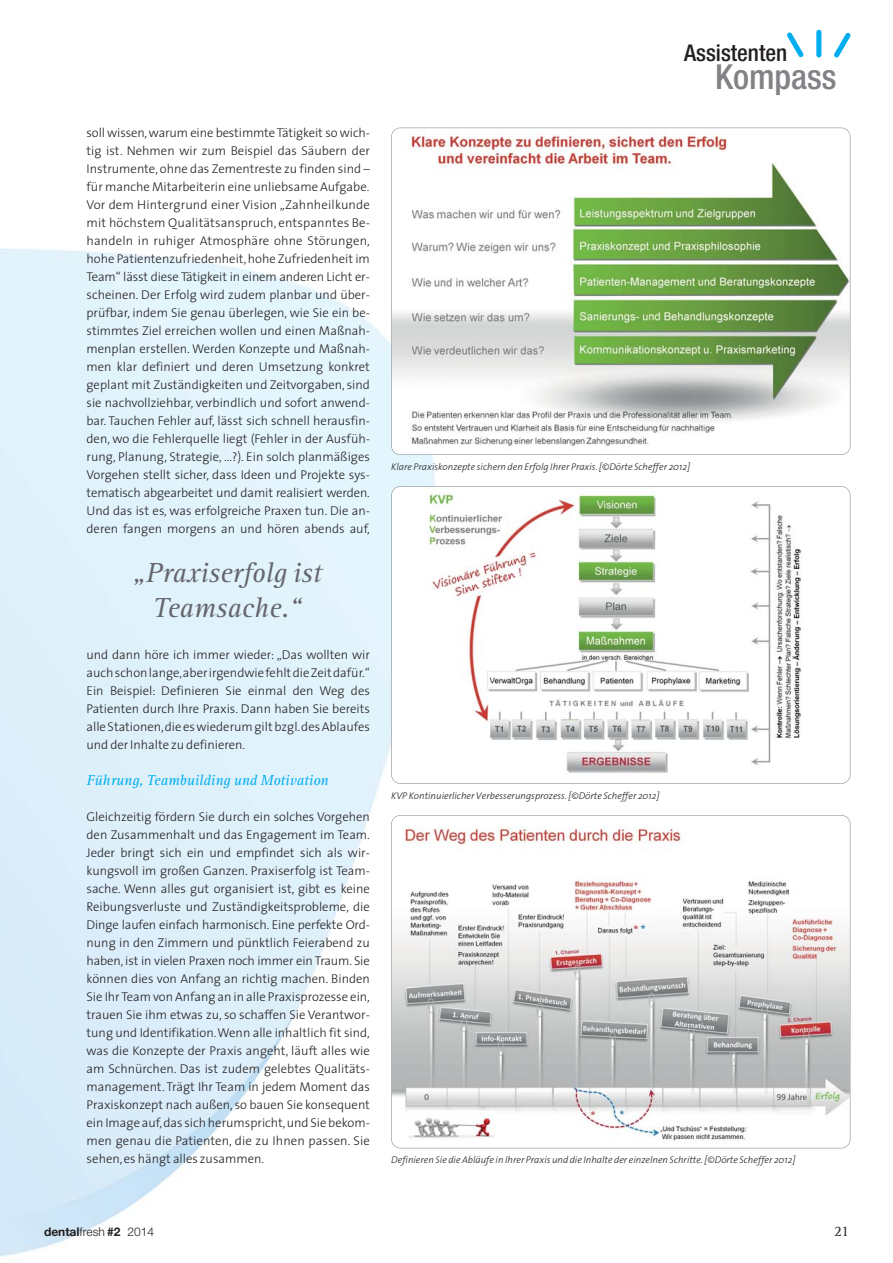
<style>
.page{position:relative;width:893px;height:1263px;background:#fff}
.page>*{position:absolute;margin:0;border:0;box-sizing:border-box;transform-origin:0 0}
.t1{font:500 condensed 34.5px "Helvetica Neue";color:#808285}
.t2{font:italic 28.5px/34.5px "Rotis Serif";color:#66666d;text-align:center}
.t3{font:500 condensed 23.1px "Helvetica Neue";color:#231f20}
.t4{font:italic 15px "Rotis Serif";color:#00aeef}
.t5{font:15px "Rotis Serif";color:#231f20}
.t6{font:300 12.75px/18px "The Sans";color:#231f20;text-align:justify}
.t7{font:300 12px "Helvetica Neue";color:#231f20}
.t8{font:italic 300 9.75px "The Sans";color:#231f20}
.s1{font-weight:700}
</style>
<div class="page">
<svg style="left:787px;top:32px;width:17px;height:26px"></svg>
<div style="left:816px;top:30px;width:5px;height:27px;background:#00aeef;border-radius:3px"></div>
<svg style="left:834px;top:33px;width:17px;height:25px"></svg>
<img style="left:392px;top:128px;width:458px;height:326px;border-radius:9px">
<div style="left:391px;top:128px;width:459px;height:327px;border:1px solid #939598;border-radius:9px"></div>
<img style="left:426px;top:493px;width:376px;height:281px">
<div style="left:391px;top:486px;width:459px;height:298px;border:1px solid #939598;border-radius:9px"></div>
<img style="left:392px;top:815px;width:458px;height:333px;border-radius:9px">
<div style="left:391px;top:815px;width:459px;height:333px;border:1px solid #939598;border-radius:9px"></div>
<p class="t6" style="left:87px;top:125px;width:285px">soll wissen, warum eine bestimmte Tätigkeit so wich&shy;tig ist. Nehmen wir zum Beispiel das Säubern der Instrumente, ohne das Zementreste zu finden sind – für manche Mitarbeiterin eine unliebsame Aufgabe.<br>Vor dem Hintergrund einer Vision „Zahnheilkunde mit höchstem Qualitätsanspruch, entspanntes Be - han deln in ruhiger Atmosphäre ohne Störungen, hohe Patientenzufriedenheit, hohe Zufriedenheit im Team“ lässt diese Tätigkeit in einem anderen Licht er&shy;scheinen. Der Erfolg wird zudem planbar und über&shy;prüfbar, indem Sie genau überlegen, wie Sie ein be&shy;stimmtes Ziel erreichen wollen und einen Maß nah - menplan erstellen. Werden Konzepte und Maßnah - men klar definiert und deren Umsetzung konkret geplant mit Zuständigkeiten und Zeitvorgaben, sind sie nachvollziehbar, verbindlich und sofort anwend&shy;bar. Tauchen Fehler auf, lässt sich schnell herausfin&shy;den, wo die Fehlerquelle liegt (Fehler in der Ausfüh - rung, Planung, Strategie, …?). Ein solch planmäßiges Vorgehen stellt sicher, dass Ideen und Projekte sys - tematisch abgearbeitet und damit realisiert werden.<br>Und das ist es, was erfolgreiche Praxen tun. Die an - deren fangen morgens an und hören abends auf,</p>
<h2 class="t2" style="left:133px;top:558px;width:190px">„Praxiserfolg ist<br>Teamsache.“</h2>
<p class="t6" style="left:87px;top:647px;width:285px">und dann höre ich immer wieder: „Das wollten wir auch schon lange, aber irgendwie fehlt die Zeit dafür.“ Ein Beispiel: Definieren Sie einmal den Weg des Patienten durch Ihre Praxis. Dann haben Sie bereits alle Stationen, die es wiederum gilt bzgl. des Ablaufes und der Inhalte zu definieren.</p>
<p class="t4" style="left:87px;top:775px;width:244px">Führung, Teambuilding und Motivation</p>
<p class="t6" style="left:87px;top:809px;width:285px">Gleichzeitig fördern Sie durch ein solches Vorgehen den Zusammenhalt und das Engagement im Team.<br>Jeder bringt sich ein und empfindet sich als wir&shy;kungsvoll im großen Ganzen. Praxiserfolg ist Team - sache. Wenn alles gut organisiert ist, gibt es keine Reibungsverluste und Zuständigkeitsprobleme, die Dinge laufen einfach harmonisch. Eine perfekte Ord - nung in den Zimmern und pünktlich Feierabend zu haben, ist in vielen Praxen noch immer ein Traum. Sie können dies von Anfang an richtig machen. Binden Sie Ihr Team von Anfang an in alle Praxisprozesse ein, trauen Sie ihm etwas zu, so schaffen Sie Verantwor - tung und Identifikation. Wenn alle inhaltlich fit sind, was die Konzepte der Praxis angeht, läuft alles wie am Schnürchen. Das ist zudem gelebtes Qualitäts - management. Trägt Ihr Team in jedem Moment das Praxiskonzept nach außen, so bauen Sie konsequent ein Image auf, das sich herumspricht, und Sie bekom&shy;men genau die Patienten, die zu Ihnen passen. Sie sehen, es hängt alles zusammen.</p>
<h3 class="t3" style="left:684px;top:45px;width:105px">Assistenten</h3>
<h1 class="t1" style="left:715px;top:65px;width:123px">Kompass</h1>
<p class="t8" style="left:391px;top:463px;width:300px">Klare Praxiskonzepte sichern den Erfolg Ihrer Praxis. [©Dörte Scheffer 2012]</p>
<p class="t8" style="left:391px;top:792px;width:270px">KVP Kontinuierlicher Verbesserungsprozess. [©Dörte Scheffer 2012]</p>
<p class="t8" style="left:391px;top:1156px;width:406px">Definieren Sie die Abläufe in Ihrer Praxis und die Inhalte der einzelnen Schritte. [©Dörte Scheffer 2012]</p>
<p class="t7" style="left:44px;top:1225px;width:112px"><span class="s1">dental</span>fresh <span class="s1">#2</span> 2014</p>
<p class="t5" style="left:834px;top:1226px;width:16px">21</p>
</div>
